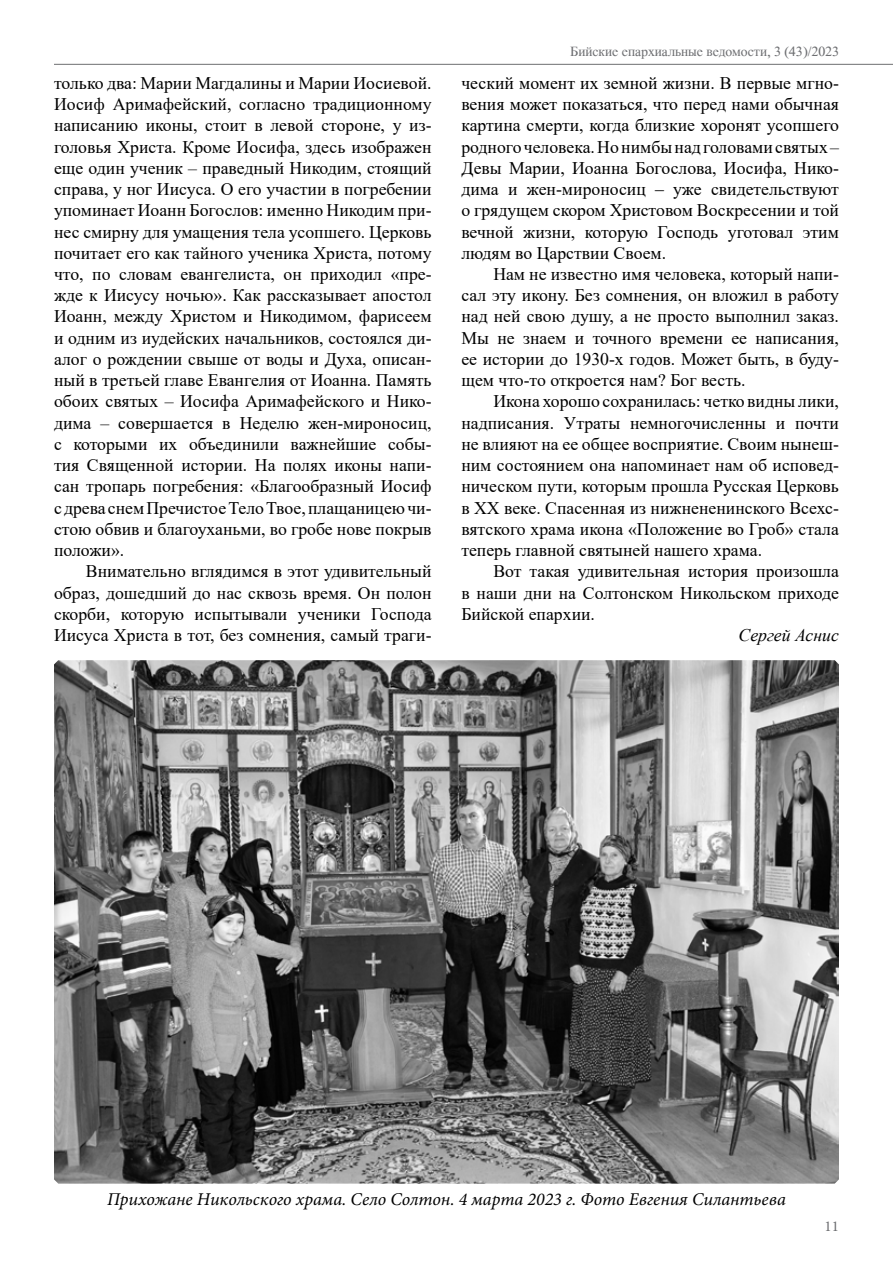
<style>
.page{position:relative;width:893px;height:1263px;background:#fff}
.page>*{position:absolute;margin:0;border:0;box-sizing:border-box;transform-origin:0 0}
.t1{font:italic 18px "Minion Pro";color:#000}
.t2{font:17.7px/21.3px "Times New Roman";color:#000;text-align:justify}
.t3{font:italic 17.7px "Times New Roman";color:#000}
.t4{font:15px "Minion Pro";color:#6d6e71}
.t5{font:13.5px "Time";color:#6d6e71}
</style>
<div class="page">
<hr style="left:54px;top:64px;width:839px;height:1px;background:#6d6e71">
<img style="left:54px;top:660px;width:785px;height:523px">
<p class="t2" style="left:54px;top:72px;width:379px">только два: Марии Магдалины и Марии Иосиевой.<br>Иосиф Аримафейский, согласно традиционному написанию иконы, стоит в левой стороне, у из&shy;головья Христа. Кроме Иосифа, здесь изображен еще один ученик – праведный Никодим, стоящий справа, у ног Иисуса. О его участии в погребении упоминает Иоанн Богослов: именно Никодим при&shy;нес смирну для умащения тела усопшего. Церковь почитает его как тайного ученика Христа, потому что, по словам евангелиста, он приходил «пре&shy;жде к Иисусу ночью». Как рассказывает апостол Иоанн, между Христом и Никодимом, фарисеем и одним из иудейских начальников, состоялся ди&shy;алог о рождении свыше от воды и Духа, описан&shy;ный в третьей главе Евангелия от Иоанна. Память обоих святых – Иосифа Аримафейского и Нико&shy;дима – совершается в Неделю жен-мироносиц, с которыми их объединили важнейшие собы&shy;тия Священной истории. На полях иконы напи&shy;сан тропарь погребения: «Благообразный Иосиф с древа снем Пречистое Тело Твое, плащаницею чи&shy;стою обвив и благоуханьми, во гробе нове покрыв положи».</p>
<p class="t2" style="left:54px;top:560px;width:379px;text-indent:32px">Внимательно вглядимся в этот удивительный образ, дошедший до нас сквозь время. Он полон скорби, которую испытывали ученики Господа Иисуса Христа в тот, без сомнения, самый траги-</p>
<p class="t5" style="left:570px;top:44px;width:270px">Бийские епархиальные ведомости, 3 (43)/2023</p>
<p class="t2" style="left:461px;top:72px;width:379px">ческий момент их земной жизни. В первые мгно&shy;вения может показаться, что перед нами обычная картина смерти, когда близкие хоронят усопшего родного человека. Но нимбы над головами святых – Девы Марии, Иоанна Богослова, Иосифа, Нико&shy;дима и жен-мироносиц ‒ уже свидетельствуют о грядущем скором Христовом Воскресении и той вечной жизни, которую Господь уготовал этим людям во Царствии Своем.</p>
<p class="t2" style="left:461px;top:263px;width:379px;text-indent:32px">Нам не известно имя человека, который напи&shy;сал эту икону. Без сомнения, он вложил в работу над ней свою душу, а не просто выполнил заказ.<br>Мы не знаем и точного времени ее написания, ее истории до 1930-х годов. Может быть, в буду&shy;щем что-то откроется нам? Бог весть.</p>
<p class="t2" style="left:461px;top:390px;width:379px;text-indent:32px">Икона хорошо сохранилась: четко видны лики, надписания. Утраты немногочисленны и почти не влияют на ее общее восприятие. Своим нынеш&shy;ним состоянием она напоминает нам об исповед&shy;ническом пути, которым прошла Русская Церковь в XX веке. Спасенная из нижнененинского Всехс&shy;вятского храма икона «Положение во Гроб» стала теперь главной святыней нашего храма.</p>
<p class="t2" style="left:461px;top:560px;width:379px;text-indent:32px">Вот такая удивительная история произошла в наши дни на Солтонском Никольском приходе Бийской епархии.</p>
<p class="t3" style="left:738px;top:623px;width:102px">Сергей Аснис</p>
<p class="t1" style="left:107px;top:1187px;width:680px">Прихожане Никольского храма. Село Солтон. 4 марта 2023 г. Фото Евгения Силантьева</p>
<p class="t4" style="left:825px;top:1216px;width:16px">11</p>
</div>
